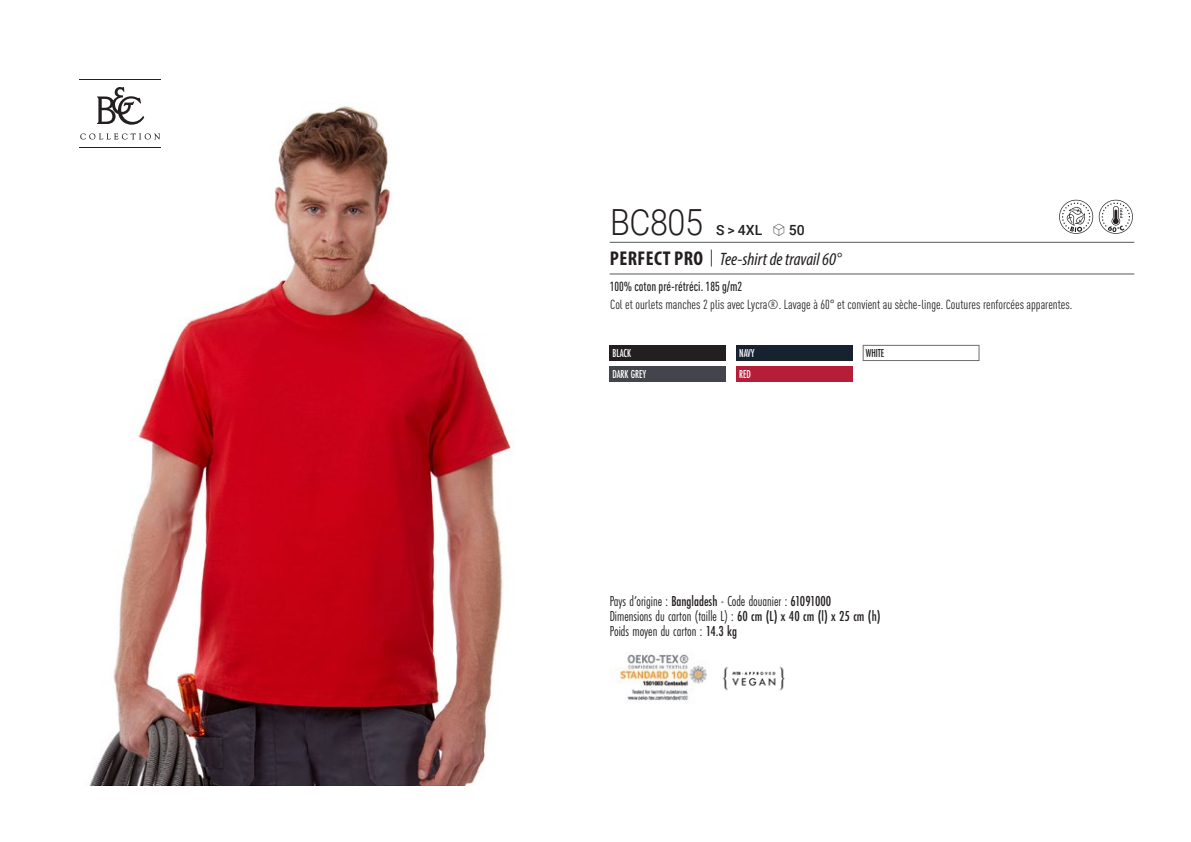
<style>
.page{position:relative;width:1191px;height:842px;background:#fff}
.page>*{position:absolute;margin:0;border:0;box-sizing:border-box;transform-origin:0 0}
.t1{font:300 36px "Roboto";letter-spacing:-.015em;color:#231f20;scale:.9 1}
.t2{font:italic 18px "Myriad Variable Concept";color:#231f20}
.t3{font:15px "Futura PT Cond";color:#231f20;scale:.95 1}
.t4{font:500 14px "Roboto";color:#231f20}
.t5{font:condensed 13px "DIN Pro";color:#231f20}
.grammage_2020{font:500 condensed 13px "DIN Pro";color:#231f20;scale:.95 1}
.Coloris_nuancier_bla{font:500 12px "Futura PT Cond";letter-spacing:-.01em;color:#fff;scale:.9 1}
.Coloris_nuancier{font:500 12px "Futura PT Cond";letter-spacing:-.01em;color:#231f20;scale:.9 1}
.s1{font-family:"Linotype Shapeshifter";font-weight:400;font-size:16px}
.s2{font-family:"Myriad Pro";font-weight:700;font-style:normal;font-stretch:condensed;font-size:20px}
.s3{font-family:"Roboto Condensed";font-weight:300;font-style:normal;font-size:20px}
.s4{font-weight:500}
</style>
<div class="page">
<img style="left:90px;top:106px;width:423px;height:679px">
<hr style="left:79px;top:79px;width:82px;height:1px;background:#231f20">
<hr style="left:79px;top:147px;width:82px;height:1px;background:#231f20">
<svg style="left:80px;top:133px;width:80px;height:7px"></svg>
<svg style="left:97px;top:87px;width:47px;height:38px"></svg>
<div style="left:609px;top:345px;width:117px;height:16px;background:#231f20"></div>
<div style="left:609px;top:367px;width:117px;height:15px;background:#43444c"></div>
<div style="left:736px;top:345px;width:116px;height:16px;background:#172231"></div>
<div style="left:736px;top:367px;width:116px;height:15px;background:#b61e37"></div>
<div style="left:863px;top:345px;width:116px;height:16px;background:#fff;border:1px solid #6c6d70"></div>
<svg style="left:1059px;top:200px;width:73px;height:34px"></svg>
<img style="left:619px;top:654px;width:87px;height:47px">
<img style="left:722px;top:667px;width:63px;height:24px">
<hr style="left:609px;top:242px;width:525px;height:1px;background:#57585a">
<hr style="left:609px;top:274px;width:525px;height:1px;background:#57585a">
<p class="t1" style="left:610px;top:197px;width:105px">BC805</p>
<p class="t4" style="left:716px;top:220px;width:90px">S &gt; 4XL <span class="s1">S</span> 50</p>
<p class="t2" style="left:610px;top:249px;width:233px"><span class="s2">PERFECT PRO</span> <span class="s3">|</span> Tee-shirt de travail 60°</p>
<p class="grammage_2020" style="left:609px;top:277px;width:141px">100% coton pré-rétréci. 185 g/m2</p>
<p class="t5" style="left:610px;top:295px;width:464px">Col et ourlets manches 2 plis avec Lycra®. Lavage à 60° et convient au sèche-linge. Coutures renforcées apparentes.</p>
<p class="Coloris_nuancier_bla" style="left:612px;top:346px;width:22px">BLACK</p>
<p class="Coloris_nuancier_bla" style="left:612px;top:367px;width:39px">DARK GREY</p>
<p class="Coloris_nuancier_bla" style="left:739px;top:346px;width:18px">NAVY</p>
<p class="Coloris_nuancier_bla" style="left:739px;top:367px;width:15px">RED</p>
<p class="Coloris_nuancier" style="left:866px;top:346px;width:22px">WHITE</p>
<p class="t3" style="left:609px;top:592px;width:235px">Pays d’origine : <span class="s4">Bangladesh</span> - Code douanier : <span class="s4">61091000</span></p>
<p class="t3" style="left:609px;top:607px;width:287px">Dimensions du carton (taille L) : <span class="s4">60 cm (L) x 40 cm (l) x 25 cm (h)</span></p>
<p class="t3" style="left:609px;top:622px;width:136px">Poids moyen du carton : <span class="s4">14.3 kg</span></p>
</div>
